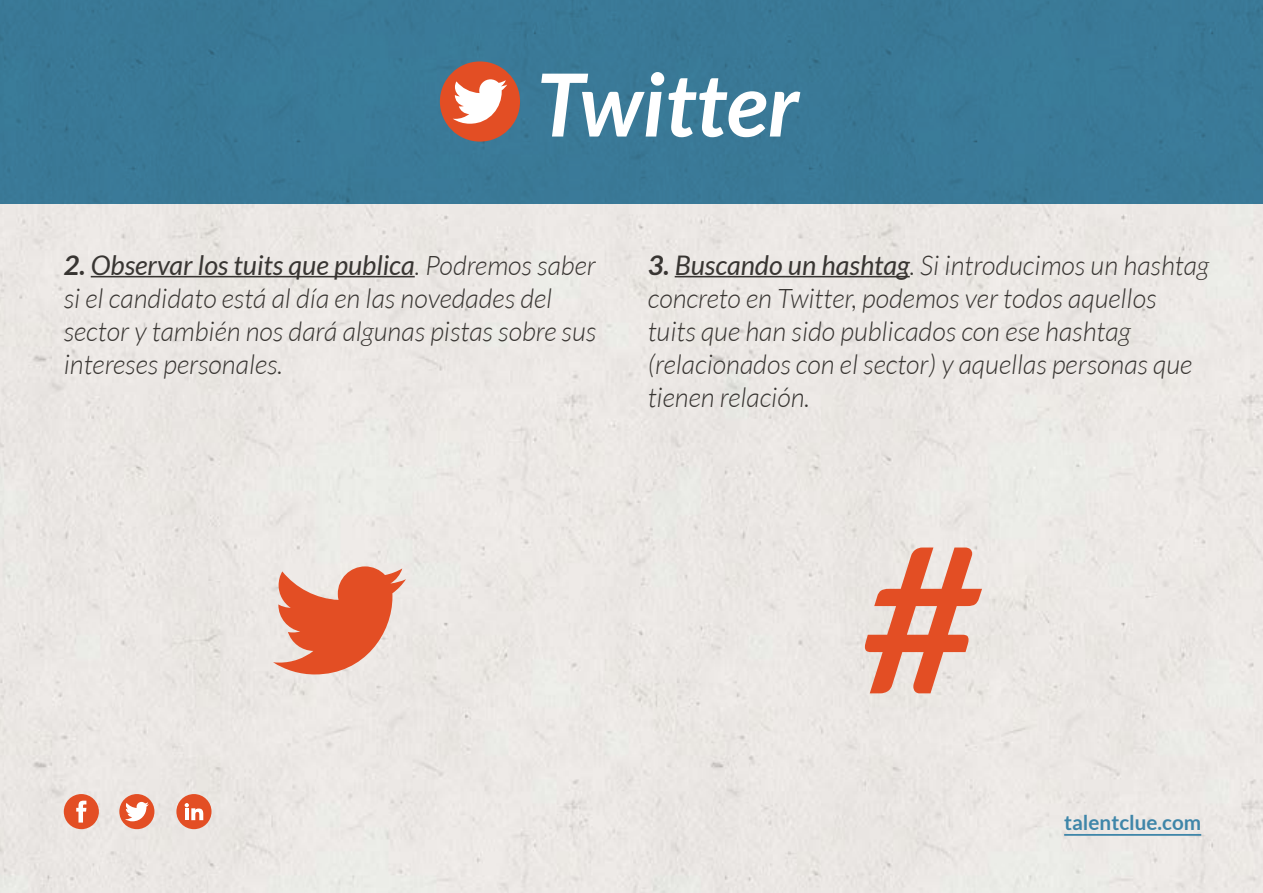
<style>
.page{position:relative;width:1263px;height:893px;background:#fff}
.page>*{position:absolute;margin:0;border:0;box-sizing:border-box;transform-origin:0 0}
.t1{font:italic 700 87px "Lato";color:#fff}
.t2{font:italic 300 27px/33px "Lato";color:#383532}
.t3{font:700 20.7px "Lato";color:#3f86a9}
.s1{font-weight:700}
.s2{font-weight:400}
</style>
<div class="page">
<div style="left:0;top:203px;width:1263px;height:690px;background:#ebe8e5"></div>
<hr style="left:1064px;top:834px;width:137px;height:2px;background:#3f86a9">
<div style="left:64px;top:794px;width:35px;height:35px;background:#e34e24;border-radius:50%"></div>
<svg style="left:76px;top:801px;width:10px;height:21px"></svg>
<div style="left:119px;top:794px;width:35px;height:35px;background:#e34e24;border-radius:50%"></div>
<svg style="left:125px;top:802px;width:24px;height:19px"></svg>
<div style="left:176px;top:794px;width:36px;height:35px;background:#e34e24;border-radius:50%"></div>
<svg style="left:185px;top:803px;width:18px;height:17px"></svg>
<hr style="left:91px;top:276px;width:324px;height:1px;background:#383532">
<hr style="left:675px;top:276px;width:235px;height:1px;background:#383532">
<div style="left:0;top:0;width:1263px;height:203px;background:#3a7997"></div>
<svg style="left:273px;top:566px;width:133px;height:108px;background:#e68c71"></svg>
<svg style="left:865px;top:547px;width:117px;height:146px;background:#e6a08b"></svg>
<div style="left:440px;top:61px;width:80px;height:81px;background:#e34e24;border-radius:50%"></div>
<svg style="left:453px;top:79px;width:54px;height:45px"></svg>
<h1 class="t1" style="left:536px;top:55px;width:264px">Twitter</h1>
<p class="t2" style="left:64px;top:250px;width:534px"><span class="s1">2.</span> <span class="s2">Observar los tuits que publica</span>. Podremos saber si el candidato está al día en las novedades del sector y también nos dará algunas pistas sobre sus intereses personales.</p>
<p class="t2" style="left:648px;top:250px;width:563px"><span class="s1">3.</span> <span class="s2">Buscando un hashtag</span>. Si introducimos un hashtag concreto en Twitter, podemos ver todos aquellos tuits que han sido publicados con ese hashtag (relacionados con el sector) y aquellas personas que tienen relación.</p>
<p class="t3" style="left:1064px;top:811px;width:138px">talentclue.com</p>
</div>
